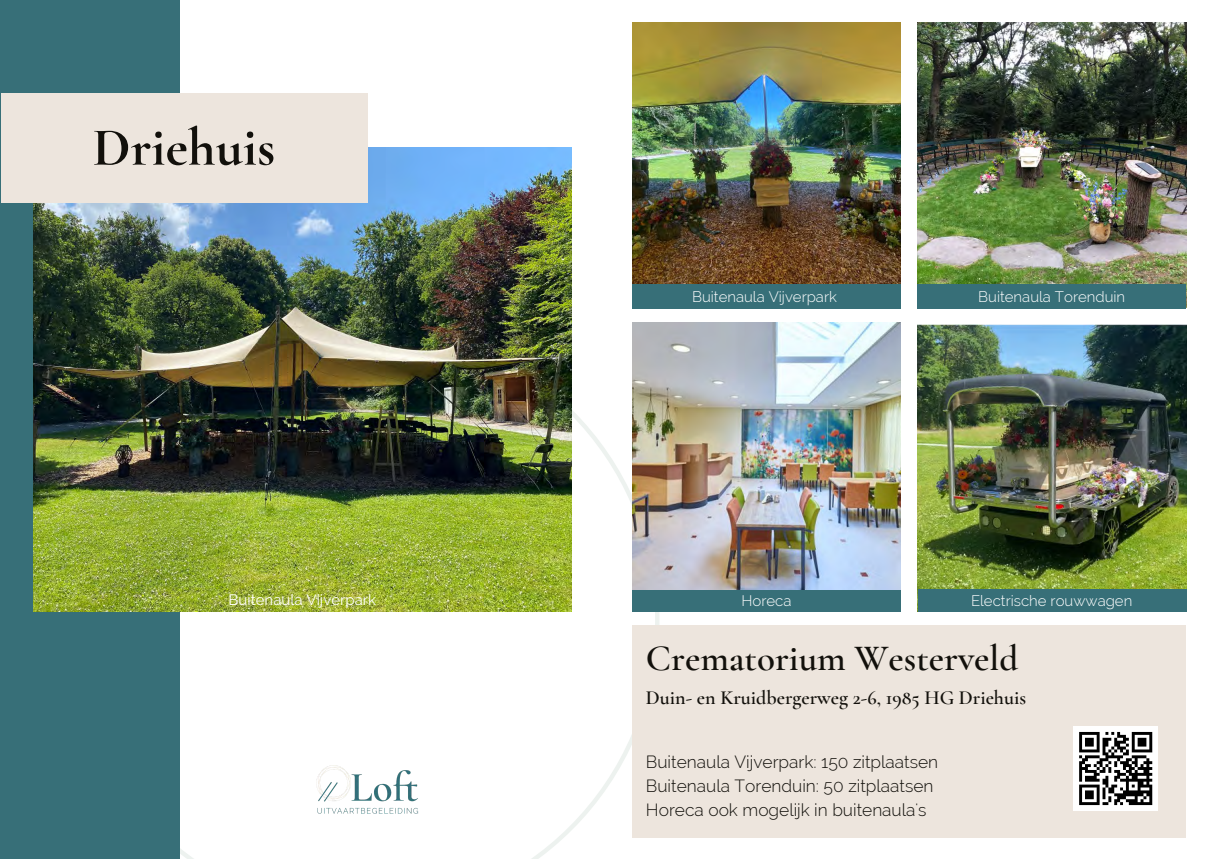
<style>
.page{position:relative;width:1208px;height:859px;background:#fff}
.page>*{position:absolute;margin:0;border:0;box-sizing:border-box;transform-origin:0 0}
.t1{font:700 54px "Cormorant Garamond";color:#12100b}
.t2{font:600 37px "Cormorant Garamond";color:#12100b}
.t3{font:600 20px "Cormorant Garamond";color:#12100b}
.t4{font:300 17.4px/24.2px "Raleway";color:#12100b}
.t5{font:300 15px "Raleway";color:#fff}
.t6{font:15px "Raleway";color:#fff}
</style>
<div class="page">
<svg style="left:180px;top:323px;width:479px;height:536px"></svg>
<img style="left:632px;top:323px;width:269px;height:267px">
<div style="left:0;top:0;width:180px;height:859px;background:#376f78"></div>
<img style="left:33px;top:147px;width:538px;height:464px">
<div style="left:1px;top:93px;width:366px;height:109px;background:#ede5dd"></div>
<img style="left:632px;top:22px;width:269px;height:285px">
<img style="left:917px;top:324px;width:269px;height:265px">
<div style="left:632px;top:625px;width:554px;height:213px;background:#ede5dd"></div>
<div style="left:632px;top:285px;width:268px;height:24px;background:#376f78"></div>
<img style="left:917px;top:22px;width:269px;height:263px">
<div style="left:917px;top:285px;width:269px;height:24px;background:#376f78"></div>
<div style="left:632px;top:590px;width:269px;height:21px;background:#376f78"></div>
<div style="left:917px;top:589px;width:269px;height:22px;background:#376f78"></div>
<div style="left:1073px;top:726px;width:85px;height:85px;background:#fff"></div>
<svg style="left:1079px;top:732px;width:73px;height:73px"></svg>
<hr style="left:1128px;top:802px;width:24px;height:3px;background:#000">
<h1 class="t1" style="left:93px;top:115px;width:184px">Driehuis</h1>
<p class="t5" style="left:692px;top:288px;width:146px">Buitenaula Vijverpark</p>
<p class="t5" style="left:978px;top:288px;width:148px">Buitenaula Torenduin</p>
<p class="t6" style="left:228px;top:591px;width:149px">Buitenaula Vijverpark</p>
<p class="t5" style="left:741px;top:591px;width:52px">Horeca</p>
<p class="t5" style="left:971px;top:591px;width:163px">Electrische rouwwagen</p>
<h2 class="t2" style="left:646px;top:635px;width:374px">Crematorium Westerveld</h2>
<p class="t3" style="left:646px;top:685px;width:382px">Duin- en Kruidbergerweg 2-6, 1985 HG Driehuis</p>
<p class="t4" style="left:646px;top:749px;width:294px">Buitenaula Vijverpark: 150 zitplaatsen<br>Buitenaula Torenduin: 50 zitplaatsen<br>Horeca ook mogelijk in buitenaula's</p>
</div>
